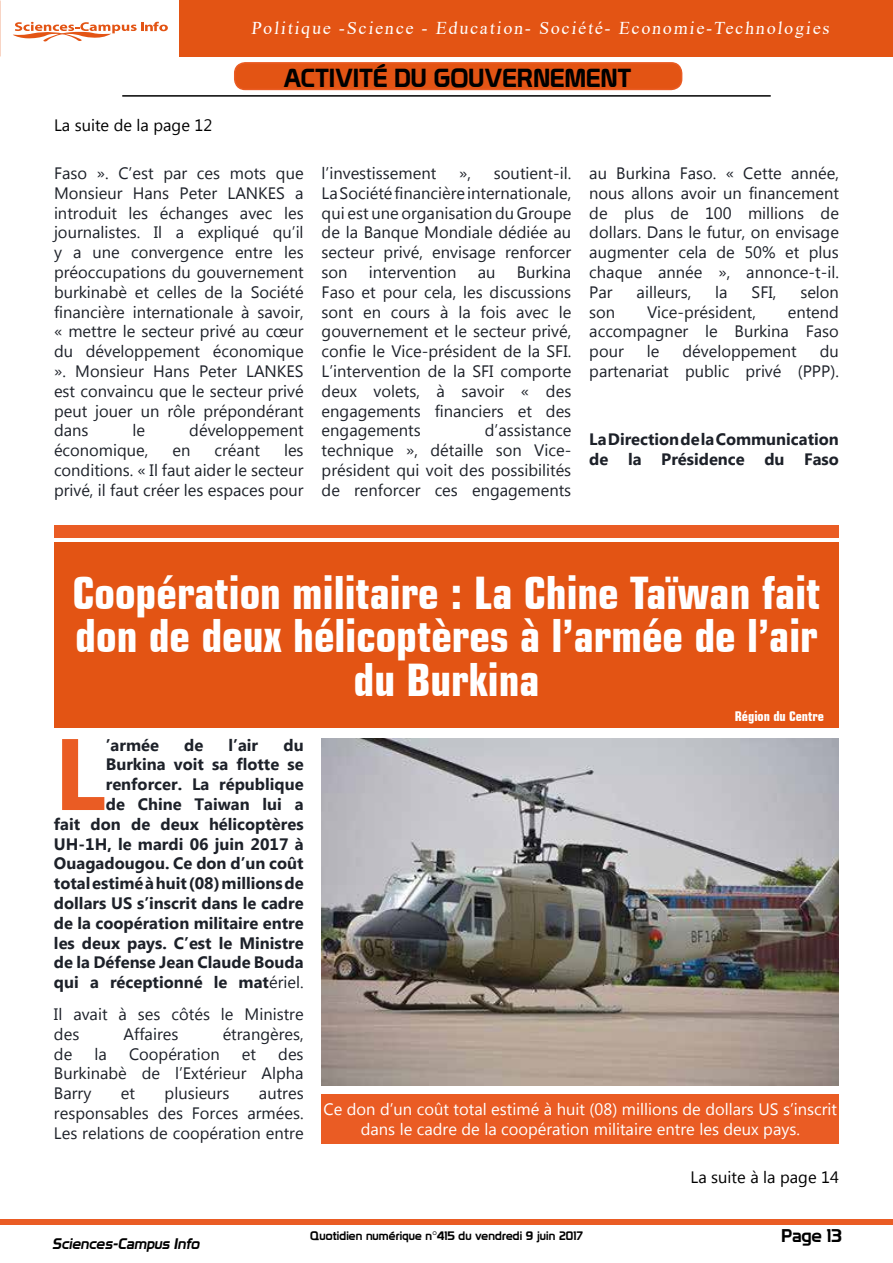
<style>
.page{position:relative;width:893px;height:1263px;background:#fff}
.page>*{position:absolute;margin:0;border:0;box-sizing:border-box;transform-origin:0 0}
.t1{font:700 101.4px "Myanmar Text";color:#ea5c24}
.t2{font:700 condensed 45px/43.5px "Square 721 BT";color:#fff;text-align:center}
.t3{font:25.5px "Prototype";color:#000}
.t4{font:18px "Times New Roman";color:#fff}
.t5{font:18px "Prototype";color:#000}
.t6{font:16.5px/19.8px "Myanmar Text";color:#1d2129;text-align:justify}
.t7{font:700 16.5px/19.8px "Myanmar Text";color:#1d2129}
.t8{font:16.5px/19.8px "Myanmar Text";color:#fff;text-align:center}
.t9{font:16.5px "Myanmar Text";color:#000}
.t10{font:italic 15px "Prototype";color:#000}
.t11{font:700 condensed 13.5px "Square 721 BT";color:#fff}
.t12{font:12px "Prototype";letter-spacing:.01em;color:#000}
.s1{font-weight:400}
</style>
<div class="page">
<div style="left:0;top:1219px;width:893px;height:6px;background:#ea5c24"></div>
<svg style="left:13px;top:22px;width:155px;height:20px"></svg>
<div style="left:180px;top:0;width:713px;height:56px;background:#e35414"></div>
<hr style="left:122px;top:95px;width:649px;height:2px;background:#000">
<div style="left:235px;top:63px;width:447px;height:26px;background:#e35414;border-radius:10px"></div>
<div style="left:234px;top:62px;width:448px;height:28px;border:2px solid #ea5c24;border-radius:10px"></div>
<div style="left:54px;top:542px;width:785px;height:186px;background:#e35414"></div>
<div style="left:54px;top:525px;width:785px;height:13px;background:#ea5c24"></div>
<img style="left:322px;top:739px;width:517px;height:346px">
<div style="left:322px;top:1094px;width:517px;height:50px;background:#ea5c24"></div>
<p class="t9" style="left:54px;top:116px;width:160px">La suite de la page 12</p>
<p class="t4" style="left:251px;top:15px;width:582px">Politique -Science - Education- Société- Economie-Technologies</p>
<h3 class="t3" style="left:283px;top:62px;width:350px">ACTIVITÉ DU GOUVERNEMENT</h3>
<p class="t6" style="left:54px;top:163px;width:251px">Faso ». C’est par ces mots que Monsieur Hans Peter LANKES a introduit les échanges avec les journalistes. Il a expliqué qu’il y a une convergence entre les préoccupations du gouvernement burkinabè et celles de la Société financière internationale à savoir, « mettre le secteur privé au cœur du développement économique ». Monsieur Hans Peter LANKES est convaincu que le secteur privé peut jouer un rôle prépondérant dans</p>
<p class="t6" style="left:133px;top:421px;width:14px">le</p>
<p class="t6" style="left:189px;top:421px;width:116px">développement</p>
<p class="t6" style="left:54px;top:441px;width:96px">économique,</p>
<p class="t6" style="left:173px;top:441px;width:19px">en</p>
<p class="t6" style="left:215px;top:441px;width:47px">créant</p>
<p class="t6" style="left:54px;top:441px;width:251px;text-indent:230px">les conditions. « Il faut aider le secteur privé, il faut créer les espaces pour</p>
<p class="t6" style="left:322px;top:163px;width:251px;text-indent:172px">soutient-il.<br>La Société financière internationale, qui est une organisation du Groupe de la Banque Mondiale dédiée au secteur privé, envisage renforcer son</p>
<p class="t6" style="left:322px;top:163px;width:116px">l’investissement</p>
<p class="t6" style="left:459px;top:163px;width:13px">»,</p>
<p class="t6" style="left:322px;top:262px;width:251px;text-indent:195px">Burkina Faso et pour cela, les discussions sont en cours à la fois avec le gouvernement et le secteur privé, confie le Vice-président de la SFI.<br>L’intervention de la SFI comporte deux volets, à savoir « des engagements financiers et des engagements</p>
<p class="t6" style="left:369px;top:262px;width:89px">intervention</p>
<p class="t6" style="left:478px;top:262px;width:19px">au</p>
<p class="t6" style="left:322px;top:421px;width:251px;text-indent:163px">d’assistance technique », détaille son Vice&shy;président qui voit des possibilités de renforcer ces engagements</p>
<p class="t6" style="left:589px;top:163px;width:251px">au Burkina Faso. « Cette année, nous allons avoir un financement de plus de 100 millions de dollars. Dans le futur, on envisage augmenter cela de 50% et plus chaque année », annonce-t-il.<br>Par</p>
<p class="t6" style="left:637px;top:282px;width:56px">ailleurs,</p>
<p class="t6" style="left:715px;top:282px;width:14px">la</p>
<p class="t6" style="left:752px;top:282px;width:26px">SFI,</p>
<p class="t6" style="left:800px;top:282px;width:40px">selon</p>
<p class="t6" style="left:589px;top:302px;width:28px">son</p>
<p class="t6" style="left:647px;top:302px;width:111px">Vice-président,</p>
<p class="t6" style="left:589px;top:302px;width:251px;text-indent:198px">entend accompagner le Burkina Faso pour</p>
<p class="t6" style="left:647px;top:342px;width:14px">le</p>
<p class="t6" style="left:682px;top:342px;width:116px">développement</p>
<p class="t6" style="left:589px;top:342px;width:251px;text-align:right">du<br>partenariat public privé (PPP).</p>
<p class="t7" style="left:589px;top:430px;width:251px">La Direction de la Communication de la Présidence du Faso</p>
<h2 class="t2" style="left:73px;top:571px;width:749px">Coopération militaire : La Chine Taïwan fait don de deux hélicoptères à l’armée de l’air du Burkina</h2>
<p class="t11" style="left:735px;top:708px;width:91px">Région du Centre</p>
<h1 class="t1" style="left:54px;top:716px;width:53px">L</h1>
<p class="t7" style="left:106px;top:735px;width:55px">’armée</p>
<p class="t7" style="left:184px;top:735px;width:21px">de</p>
<p class="t7" style="left:229px;top:735px;width:31px">l’air</p>
<p class="t7" style="left:54px;top:735px;width:251px;text-align:right">du<br>Burkina voit sa flotte se renforcer. La république<br>de Chine Taiwan lui a<br>fait don de deux hélicoptères<br>UH-1H, le mardi 06 juin 2017 à<br>Ouagadougou. Ce don d’un coût total estimé à huit (08) millions de dollars US s’inscrit dans le cadre de la coopération militaire entre les deux pays. C’est le Ministre de la Défense Jean Claude Bouda qui a réceptionné le mat<span class="s1">ériel.</span></p>
<p class="t6" style="left:54px;top:1004px;width:251px">Il avait à ses côtés le Ministre des</p>
<p class="t6" style="left:124px;top:1024px;width:56px">Affaires</p>
<p class="t6" style="left:223px;top:1024px;width:82px">étrangères,</p>
<p class="t6" style="left:54px;top:1044px;width:20px">de</p>
<p class="t6" style="left:95px;top:1044px;width:14px">la</p>
<p class="t6" style="left:129px;top:1044px;width:92px">Coopération</p>
<p class="t6" style="left:242px;top:1044px;width:16px">et</p>
<p class="t6" style="left:54px;top:1044px;width:251px;text-indent:224px">des Burkinabè de l’Extérieur Alpha Barry</p>
<p class="t6" style="left:121px;top:1084px;width:16px">et</p>
<p class="t6" style="left:165px;top:1084px;width:66px">plusieurs</p>
<p class="t6" style="left:54px;top:1084px;width:251px;text-indent:205px">autres responsables des Forces armées.<br>Les relations de coopération entre</p>
<p class="t8" style="left:323px;top:1099px;width:515px">Ce don d’un coût total estimé à huit (08) millions de dollars US s’inscrit dans le cadre de la coopération militaire entre les deux pays.</p>
<p class="t9" style="left:691px;top:1168px;width:150px">La suite à la page 14</p>
<p class="t10" style="left:52px;top:1234px;width:152px">Sciences-Campus Info</p>
<p class="t5" style="left:781px;top:1225px;width:62px">Page 13</p>
<p class="t12" style="left:310px;top:1228px;width:274px">Quotidien numérique n°415 du vendredi 9 juin 2017</p>
</div>
